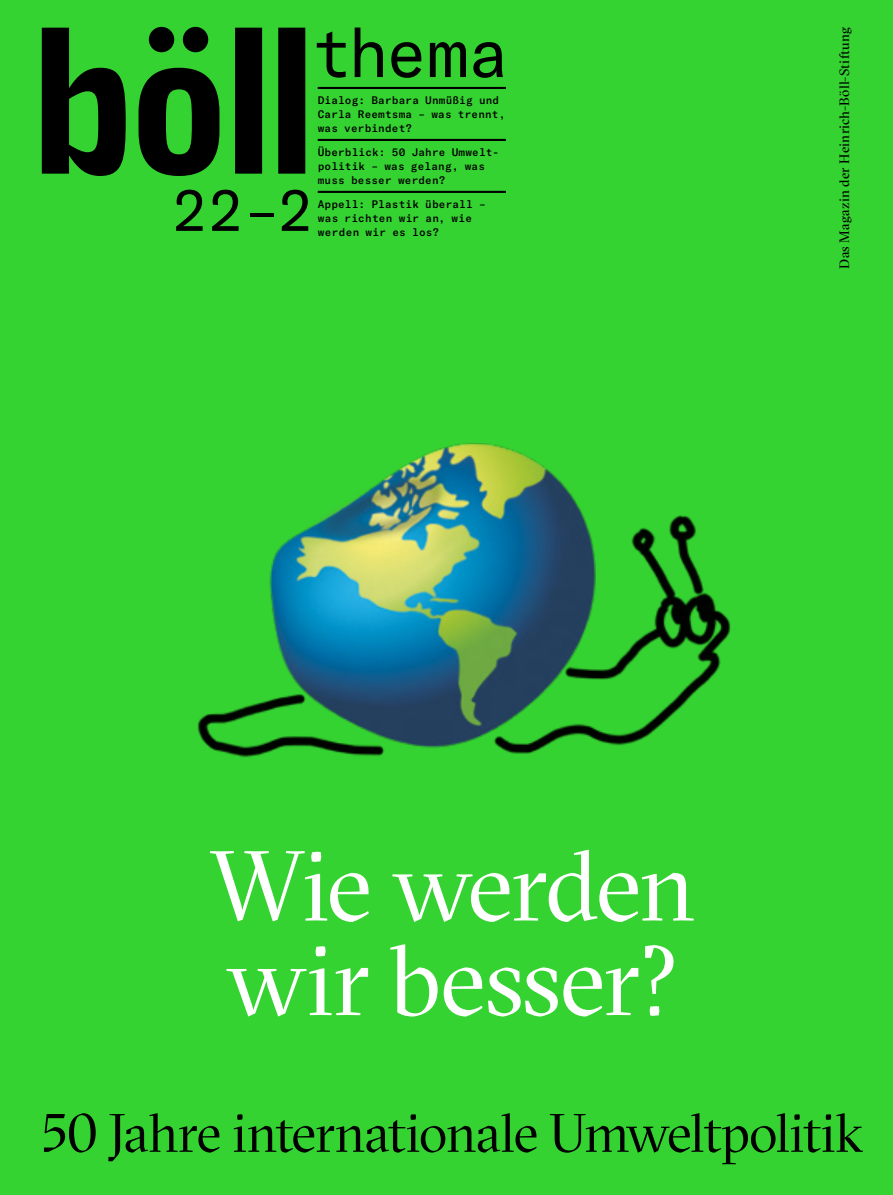
<style>
.page{position:relative;width:893px;height:1195px;background:#35d331}
.page>*{position:absolute;margin:0;border:0;box-sizing:border-box;transform-origin:0 0}
.t1{font:99px/94.5px "GT Sectra Fine";letter-spacing:-.025em;color:#fff}
.t2{font:68.25px "GT America Mono";letter-spacing:-.04em;color:#000}
.t3{font:58.05px "GT America Mono";color:#000}
.t4{font:54px "GT Sectra Fine";letter-spacing:-.02em;color:#000}
.t5{font:500 22.5px "GT America Mono";color:#000}
.t6{font:13.65px "GT Sectra Fine";letter-spacing:.02em;color:#000}
.t7{font:500 10.8px/14.2px "GT America Mono";letter-spacing:.01em;color:#000}
</style>
<div class="page">
<svg style="left:42px;top:27px;width:263px;height:149px"></svg>
<hr style="left:318px;top:87px;width:188px;height:2px;background:#000">
<hr style="left:318px;top:139px;width:188px;height:2px;background:#000">
<hr style="left:318px;top:191px;width:188px;height:2px;background:#000">
<img style="left:197px;top:443px;width:534px;height:315px">
<h3 class="t3" style="left:172px;top:178px;width:143px">22–2</h3>
<h2 class="t2" style="left:311px;top:15px;width:201px">thema</h2>
<p class="t6" style="left:836px;top:269px;width:243px;rotate:-90deg">Das Magazin der Heinrich-Böll-Stiftung</p>
<h3 class="t5" style="left:831px;top:23px;width:15px">1</h3>
<p class="t7" style="left:318px;top:93px;width:189px">Dialog: Barbara Unmüßig und<br>Carla Reemtsma – was trennt, was verbindet?</p>
<p class="t7" style="left:318px;top:145px;width:183px">Überblick: 50 Jahre Umwelt&shy;politik – was gelang, was muss besser werden?</p>
<p class="t7" style="left:318px;top:197px;width:169px">Appell: Plastik überall – was richten wir an, wie werden wir es los?</p>
<h1 class="t1" style="left:209px;top:838px;width:488px">Wie werden wir besser?</h1>
<h3 class="t4" style="left:42px;top:1100px;width:823px">50 Jahre internationale Umweltpolitik</h3>
</div>
